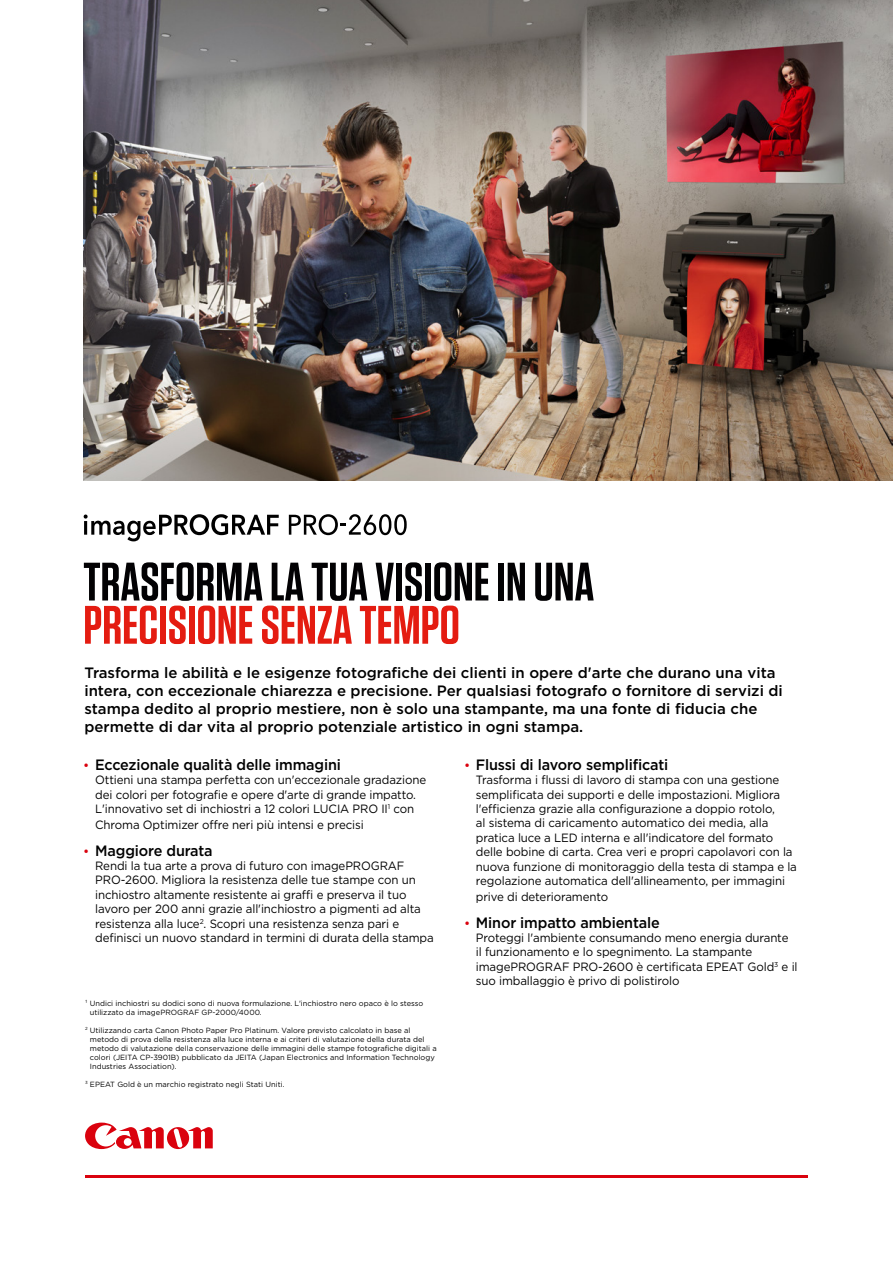
<style>
.page{position:relative;width:893px;height:1263px;background:#fff}
.page>*{position:absolute;margin:0;border:0;box-sizing:border-box;transform-origin:0 0}
.t1{font:600 54px "Tungsten";color:#020103}
.t2{font:600 54px "Tungsten";color:#e41c11}
.t3{font:500 15px/18px "Gotham";color:#000}
.t4{font:500 15px "Gotham";color:#000;scale:.96 1}
.t5{font:12px/14.4px "Gotham";letter-spacing:-.01em;color:#000;scale:.96 1}
.t6{font:7.5px/9px "Gotham";color:#000}
.s1{font-weight:400;font-size:13.5px;color:#da020e}
</style>
<div class="page">
<svg style="left:85px;top:1122px;width:128px;height:28px"></svg>
<hr style="left:85px;top:1175px;width:723px;height:3px;background:#da020e">
<svg style="left:84px;top:514px;width:195px;height:27px"></svg>
<svg style="left:289px;top:514px;width:118px;height:21px"></svg>
<img style="left:83px;top:0;width:810px;height:480px">
<h1 class="t1" style="left:83px;top:553px;width:512px">TRASFORMA LA TUA VISIONE IN UNA</h1>
<h1 class="t2" style="left:83px;top:596px;width:378px">PRECISIONE SENZA TEMPO</h1>
<p class="t3" style="left:84px;top:663px;width:700px">Trasforma le abilità e le esigenze fotografiche dei clienti in opere d'arte che durano una vita intera, con eccezionale chiarezza e precisione. Per qualsiasi fotografo o fornitore di servizi di stampa dedito al proprio mestiere, non è solo una stampante, ma una fonte di fiducia che permette di dar vita al proprio potenziale artistico in ogni stampa.</p>
<p class="t4" style="left:83px;top:755px;width:270px"><span class="s1">•</span> Eccezionale qualità delle immagini</p>
<p class="t5" style="left:95px;top:772px;width:346px">Ottieni una stampa perfetta con un'eccezionale gradazione dei colori per fotografie e opere d'arte di grande impatto.<br>L'innovativo set di inchiostri a 12 colori LUCIA PRO II<sup>1</sup> con</p>
<p class="t5" style="left:95px;top:817px;width:281px">Chroma Optimizer offre neri più intensi e precisi</p>
<p class="t4" style="left:83px;top:840px;width:136px"><span class="s1">•</span> Maggiore durata</p>
<p class="t5" style="left:95px;top:858px;width:354px">Rendi la tua arte a prova di futuro con imagePROGRAF PRO-2600. Migliora la resistenza delle tue stampe con un inchiostro altamente resistente ai graffi e preserva il tuo lavoro per 200 anni grazie all'inchiostro a pigmenti ad alta resistenza alla luce<sup>2</sup>. Scopri una resistenza senza pari e definisci un nuovo standard in termini di durata della stampa</p>
<p class="t4" style="left:464px;top:755px;width:214px"><span class="s1">•</span> Flussi di lavoro semplificati</p>
<p class="t5" style="left:476px;top:772px;width:336px">Trasforma i flussi di lavoro di stampa con una gestione semplificata dei supporti e delle impostazioni. Migliora l'efficienza grazie alla configurazione a doppio rotolo,<br>al sistema di caricamento automatico dei media, alla pratica luce a LED interna e all'indicatore del formato delle bobine di carta. Crea veri e propri capolavori con la nuova funzione di monitoraggio della testa di stampa e la regolazione automatica dell'allineamento, per immagini</p>
<p class="t5" style="left:476px;top:889px;width:139px">prive di deterioramento</p>
<p class="t4" style="left:464px;top:912px;width:205px"><span class="s1">•</span> Minor impatto ambientale</p>
<p class="t5" style="left:476px;top:930px;width:337px">Proteggi l'ambiente consumando meno energia durante<br>il funzionamento e lo spegnimento. La stampante imagePROGRAF PRO-2600 è certificata EPEAT Gold<sup>3</sup> e il suo imballaggio è privo di polistirolo</p>
<p class="t6" style="left:90px;top:998px;width:335px;text-indent:-5px">¹ Undici inchiostri su dodici sono di nuova formulazione. L'inchiostro nero opaco è lo stesso utilizzato da imagePROGRAF GP-2000/4000.</p>
<p class="t6" style="left:90px;top:1025px;width:348px;text-indent:-5px"><sup>2</sup> Utilizzando carta Canon Photo Paper Pro Platinum. Valore previsto calcolato in base al metodo di prova della resistenza alla luce interna e ai criteri di valutazione della durata del metodo di valutazione della conservazione delle immagini delle stampe fotografiche digitali a colori (JEITA CP-3901B) pubblicato da JEITA (Japan Electronics and Information Technology Industries Association).</p>
<p class="t6" style="left:85px;top:1079px;width:201px"><sup>3</sup> EPEAT Gold è un marchio registrato negli Stati Uniti.</p>
</div>
